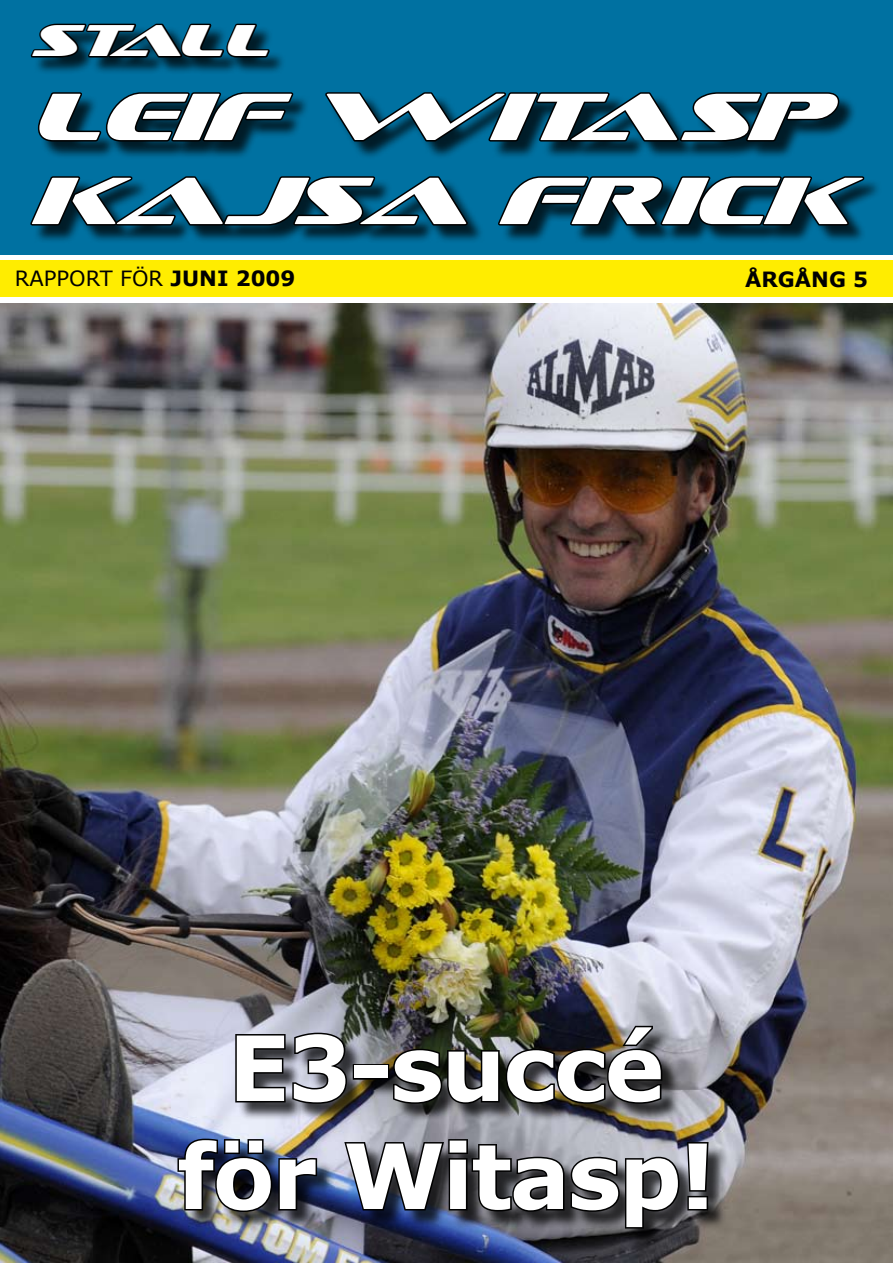
<style>
.page{position:relative;width:893px;height:1263px;background:#fff}
.page>*{position:absolute;margin:0;border:0;box-sizing:border-box;transform-origin:0 0}
.t1{font:700 90px/108px "Verdana";letter-spacing:-.025em;color:#fff;text-align:center}
.t2{font:italic 67.5px/84px "Sofachrome";color:#fff}
.t3{font:italic 45px "Sofachrome";letter-spacing:-.055em;color:#fff}
.t4{font:21px "Verdana";color:#000}
.t5{font:700 21px "Verdana";color:#000}
.s1{font-weight:700}
</style>
<div class="page">
<img style="left:0;top:304px;width:893px;height:959px">
<div style="left:1px;top:1px;width:892px;height:254px;background:#0071a1"></div>
<div style="left:0;top:260px;width:893px;height:36px;background:#ffed00"></div>
<div style="left:32px;top:26px;width:850px;height:218px;background:#000;opacity:.75"></div>
<svg style="left:30px;top:23px;width:241px;height:37px"></svg>
<svg style="left:36px;top:80px;width:259px;height:63px"></svg>
<svg style="left:324px;top:80px;width:517px;height:64px"></svg>
<svg style="left:30px;top:164px;width:439px;height:73px"></svg>
<svg style="left:496px;top:164px;width:370px;height:63px"></svg>
<div style="left:179px;top:1028px;width:547px;height:219px;background:#000;opacity:.75"></div>
<svg style="left:234px;top:1031px;width:115px;height:74px;background:#63646c"></svg>
<div style="left:353px;top:1064px;width:36px;height:16px;border:3px solid #000"></div>
<img style="left:391px;top:1023px;width:273px;height:82px">
<img style="left:176px;top:1137px;width:143px;height:76px">
<svg style="left:342px;top:1137px;width:368px;height:93px;background:#555762"></svg>
<p class="t3" style="left:30px;top:18px;width:239px">STALL</p>
<p class="t2" style="left:30px;top:76px;width:819px">LEIF WITASP<br>KAJSA FRICK</p>
<p class="t4" style="left:15px;top:265px;width:282px">RAPPORT FÖR <span class="s1">JUNI 2009</span></p>
<p class="t5" style="left:745px;top:266px;width:124px">ÅRGÅNG 5</p>
<h1 class="t1" style="left:177px;top:1011px;width:540px">E3-succé för Witasp!</h1>
</div>
